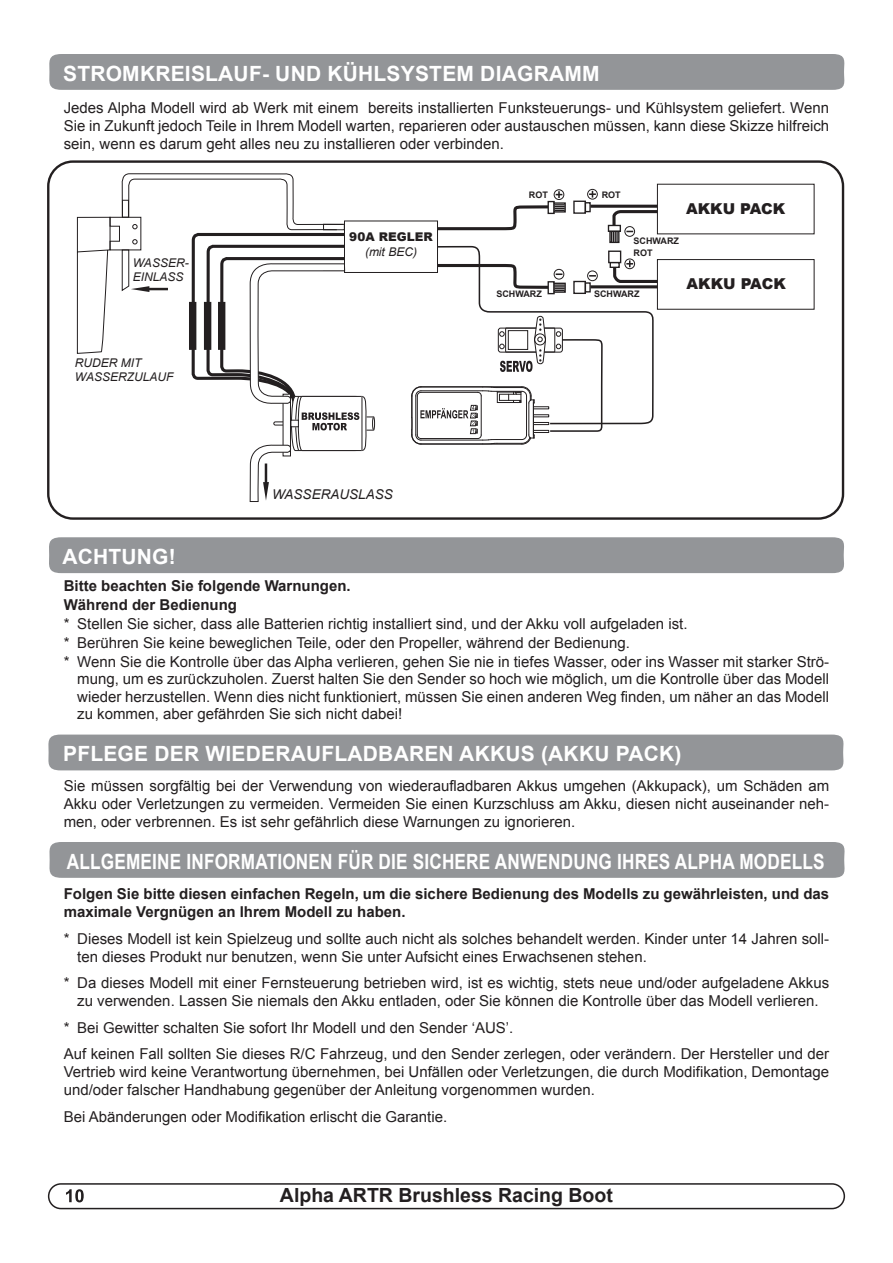
<style>
.page{position:relative;width:893px;height:1263px;background:#fff}
.page>*{position:absolute;margin:0;border:0;box-sizing:border-box;transform-origin:0 0}
.t1{font:700 21px "Arial";letter-spacing:.01em;color:#fff}
.t2{font:700 21px "Arial";letter-spacing:.01em;color:#fff;scale:.82 1}
.t3{font:700 19.5px "Arial";color:#231f20}
.t4{font:15px/18px "Arial";color:#231f20}
.t5{font:700 15px/18px "Arial";color:#231f20}
.t6{font:900 15px "Arial";color:#231f20}
.t7{font:italic 13.5px "Arial";color:#231f20}
.t8{font:italic 12px/14.4px "Arial";color:#231f20}
.t9{font:900 12px "Arial";color:#231f20}
.t10{font:700 9px/12.3px "Arial";color:#231f20}
</style>
<div class="page">
<div style="left:49px;top:54px;width:796px;height:36px;background:#939598"></div>
<svg style="left:121px;top:54px;width:223px;height:124px"></svg>
<div style="left:48px;top:1183px;width:797px;height:26px;border:2px solid #231f20;border-radius:12px"></div>
<svg style="left:66px;top:1189px;width:18px;height:13px"></svg>
<svg style="left:47px;top:178px;width:798px;height:396px"></svg>
<div style="left:48px;top:734px;width:796px;height:36px;background:#939598"></div>
<div style="left:49px;top:842px;width:796px;height:36px;background:#939598"></div>
<h1 class="t1" style="left:63px;top:59px;width:538px">STROMKREISLAUF- UND KÜHLSYSTEM DIAGRAMM</h1>
<p class="t4" style="left:64px;top:98px;width:767px;text-align:justify">Jedes Alpha Modell wird ab Werk mit einem bereits installierten Funksteuerungs- und Kühlsystem geliefert. Wenn Sie in Zukunft jedoch Teile in Ihrem Modell warten, reparieren oder austauschen müssen, kann diese Skizze hilfreich sein, wenn es darum geht alles neu zu installieren oder verbinden.</p>
<p class="t8" style="left:133px;top:255px;width:57px">WASSER-<br>EINLASS</p>
<p class="t8" style="left:75px;top:356px;width:100px">RUDER MIT<br>WASSERZULAUF</p>
<h1 class="t1" style="left:62px;top:543px;width:115px">ACHTUNG!</h1>
<p class="t9" style="left:349px;top:230px;width:85px">90A REGLER</p>
<p class="t8" style="left:365px;top:245px;width:53px">(mit BEC)</p>
<p class="t10" style="left:529px;top:189px;width:20px">ROT</p>
<p class="t10" style="left:496px;top:288px;width:47px">SCHWARZ</p>
<p class="t10" style="left:602px;top:189px;width:20px">ROT</p>
<p class="t6" style="left:686px;top:199px;width:101px">AKKU PACK</p>
<p class="t10" style="left:634px;top:235px;width:47px">SCHWARZ<br>ROT</p>
<p class="t10" style="left:594px;top:288px;width:47px">SCHWARZ</p>
<p class="t6" style="left:686px;top:274px;width:101px">AKKU PACK</p>
<p class="t7" style="left:272px;top:486px;width:122px">WASSERAUSLASS</p>
<p class="t5" style="left:64px;top:577px;width:288px;line-height:18.9px">Bitte beachten Sie folgende Warnungen.<br>Während der Bedienung</p>
<p class="t4" style="left:64px;top:615px;width:767px;line-height:18.9px">* Stellen Sie sicher, dass alle Batterien richtig installiert sind, und der Akku voll aufgeladen ist.<br>* Berühren Sie keine beweglichen Teile, oder den Propeller, während der Bedienung.<br>* Wenn Sie die Kontrolle über das Alpha verlieren, gehen Sie nie in tiefes Wasser, oder ins Wasser mit starker Strö-</p>
<p class="t4" style="left:77px;top:671px;width:753px;line-height:17.2px;text-align:justify">mung, um es zurückzuholen. Zuerst halten Sie den Sender so hoch wie möglich, um die Kontrolle über das Modell wieder herzustellen. Wenn dies nicht funktioniert, müssen Sie einen anderen Weg finden, um näher an das Modell zu kommen, aber gefährden Sie sich nicht dabei!</p>
<h1 class="t1" style="left:63px;top:740px;width:620px">PFLEGE DER WIEDERAUFLADBAREN AKKUS (AKKU PACK)</h1>
<p class="t4" style="left:64px;top:776px;width:767px;text-align:justify">Sie müssen sorgfältig bei der Verwendung von wiederaufladbaren Akkus umgehen (Akkupack), um Schäden am Akku oder Verletzungen zu vermeiden. Vermeiden Sie einen Kurzschluss am Akku, diesen nicht auseinander neh&shy;men, oder verbrennen. Es ist sehr gefährlich diese Warnungen zu ignorieren.</p>
<h1 class="t2" style="left:67px;top:848px;width:926px">ALLGEMEINE INFORMATIONEN FÜR DIE SICHERE ANWENDUNG IHRES ALPHA MODELLS</h1>
<p class="t5" style="left:64px;top:885px;width:767px">Folgen Sie bitte diesen einfachen Regeln, um die sichere Bedienung des Modells zu gewährleisten, und das maximale Vergnügen an Ihrem Modell zu haben.</p>
<p class="t4" style="left:77px;top:929px;width:753px;text-indent:-14px">* Dieses Modell ist kein Spielzeug und sollte auch nicht als solches behandelt werden. Kinder unter 14 Jahren soll&shy;ten dieses Produkt nur benutzen, wenn Sie unter Aufsicht eines Erwachsenen stehen.</p>
<p class="t4" style="left:64px;top:974px;width:767px;text-align:center">* Da dieses Modell mit einer Fernsteuerung betrieben wird, ist es wichtig, stets neue und/oder aufgeladene Akkus zu verwenden. Lassen Sie niemals den Akku entladen, oder Sie können die Kontrolle über das Modell verlieren.</p>
<p class="t4" style="left:64px;top:1014px;width:767px;line-height:26.5px">* Bei Gewitter schalten Sie sofort Ihr Modell und den Sender ‘AUS’.<br>Auf keinen Fall sollten Sie dieses R/C Fahrzeug, und den Sender zerlegen, oder verändern. Der Hersteller und der</p>
<p class="t4" style="left:64px;top:1063px;width:767px">Vertrieb wird keine Verantwortung übernehmen, bei Unfällen oder Verletzungen, die durch Modifikation, Demontage und/oder falscher Handhabung gegenüber der Anleitung vorgenommen wurden.</p>
<p class="t4" style="left:64px;top:1107px;width:385px">Bei Abänderungen oder Modifikation erlischt die Garantie.</p>
<h2 class="t3" style="left:280px;top:1183px;width:334px">Alpha ARTR Brushless Racing Boot</h2>
</div>
